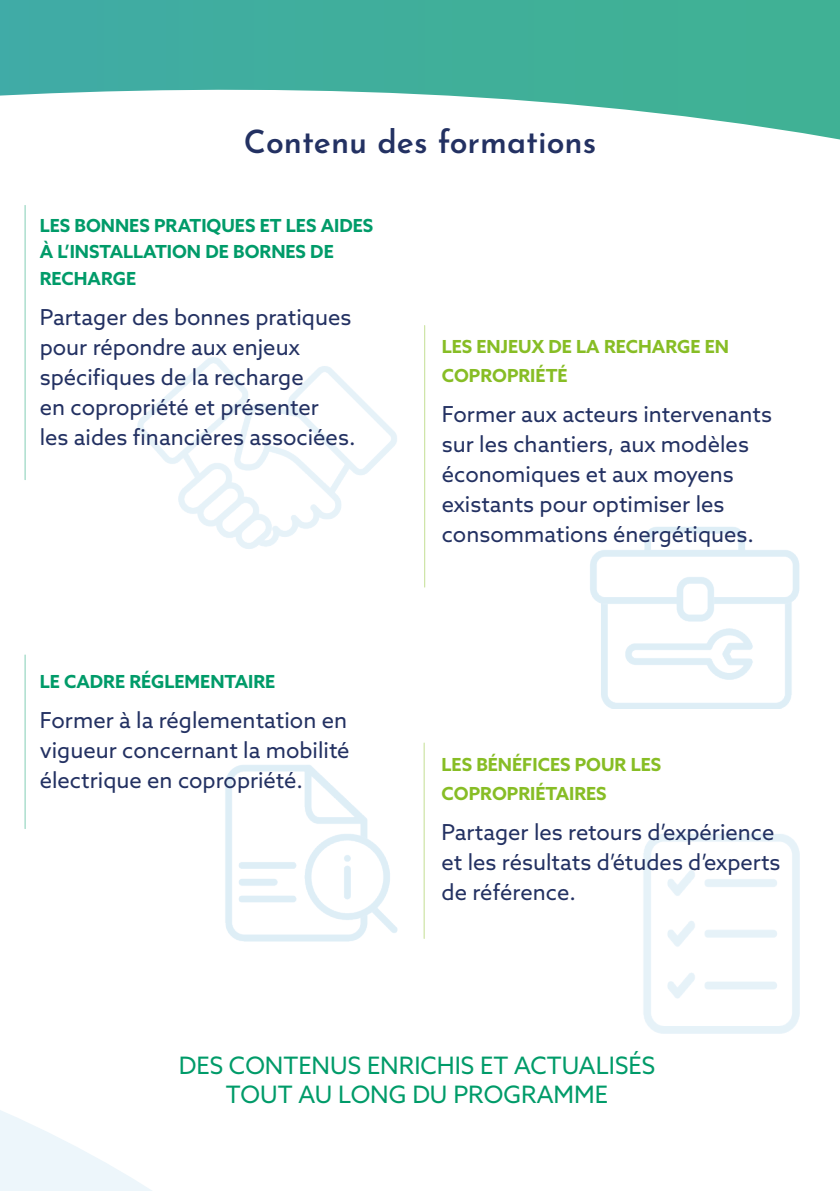
<style>
.page{position:relative;width:840px;height:1191px;background:#fff}
.page>*{position:absolute;margin:0;border:0;box-sizing:border-box;transform-origin:0 0}
.t1{font:100 32px "Josefin Sans";color:#233162}
.t2{font:24px "Azo Sans";color:#009b69}
.t3{font:22px/30px "Azo Sans";color:#233162}
.t4{font:700 18px/26.2px "Azo Sans";color:#009b69}
.t5{font:700 18px/28.8px "Azo Sans";color:#87bd25}
</style>
<div class="page">
<div style="left:0;top:0;width:839px;height:699px;background:#40ae9a"></div>
<div style="left:0;top:81px;width:839px;height:953px;background:#fff"></div>
<svg style="left:0;top:1110px;width:152px;height:81px;fill:#edf6fb"></svg>
<img style="left:122px;top:344px;width:276px;height:205px">
<img style="left:146px;top:727px;width:252px;height:214px">
<img style="left:527px;top:490px;width:272px;height:218px">
<img style="left:533px;top:778px;width:266px;height:255px">
<hr style="left:424px;top:325px;width:1px;height:262px;background:#87bd25">
<hr style="left:25px;top:205px;width:1px;height:275px;background:#009b69">
<hr style="left:25px;top:655px;width:1px;height:173px;background:#009b69">
<hr style="left:423px;top:743px;width:1px;height:195px;background:#87bd25">
<p class="t1" style="left:243px;top:118px;width:354px">Contenu des formations</p>
<p class="t4" style="left:40px;top:213px;width:335px">LES BONNES PRATIQUES ET LES AIDES<br>À L’INSTALLATION DE BORNES DE<br>RECHARGE</p>
<p class="t3" style="left:40px;top:302px;width:313px">Partager des bonnes pratiques pour répondre aux enjeux spécifiques de la recharge</p>
<p class="t3" style="left:40px;top:392px;width:280px">en copropriété et présenter</p>
<p class="t3" style="left:40px;top:422px;width:317px">les aides financières associées.</p>
<p class="t4" style="left:40px;top:667px;width:237px">LE CADRE RÉGLEMENTAIRE</p>
<p class="t3" style="left:40px;top:704px;width:311px;text-align:justify">Former à la réglementation en vigueur concernant la mobilité électrique en copropriété.</p>
<p class="t5" style="left:441px;top:332px;width:289px">LES ENJEUX DE LA RECHARGE EN<br>COPROPRIÉTÉ</p>
<p class="t3" style="left:441px;top:398px;width:331px">Former aux acteurs intervenants sur les chantiers, aux modèles économiques et aux moyens existants pour optimiser les consommations énergétiques.</p>
<p class="t5" style="left:441px;top:750px;width:221px">LES BÉNÉFICES POUR LES<br>COPROPRIÉTAIRES</p>
<p class="t3" style="left:441px;top:817px;width:340px">Partager les retours d’expérience et les résultats d’études d’experts de référence.</p>
<p class="t2" style="left:179px;top:1049px;width:477px">DES CONTENUS ENRICHIS ET ACTUALISÉS</p>
<p class="t2" style="left:226px;top:1078px;width:383px">TOUT AU LONG DU PROGRAMME</p>
</div>
